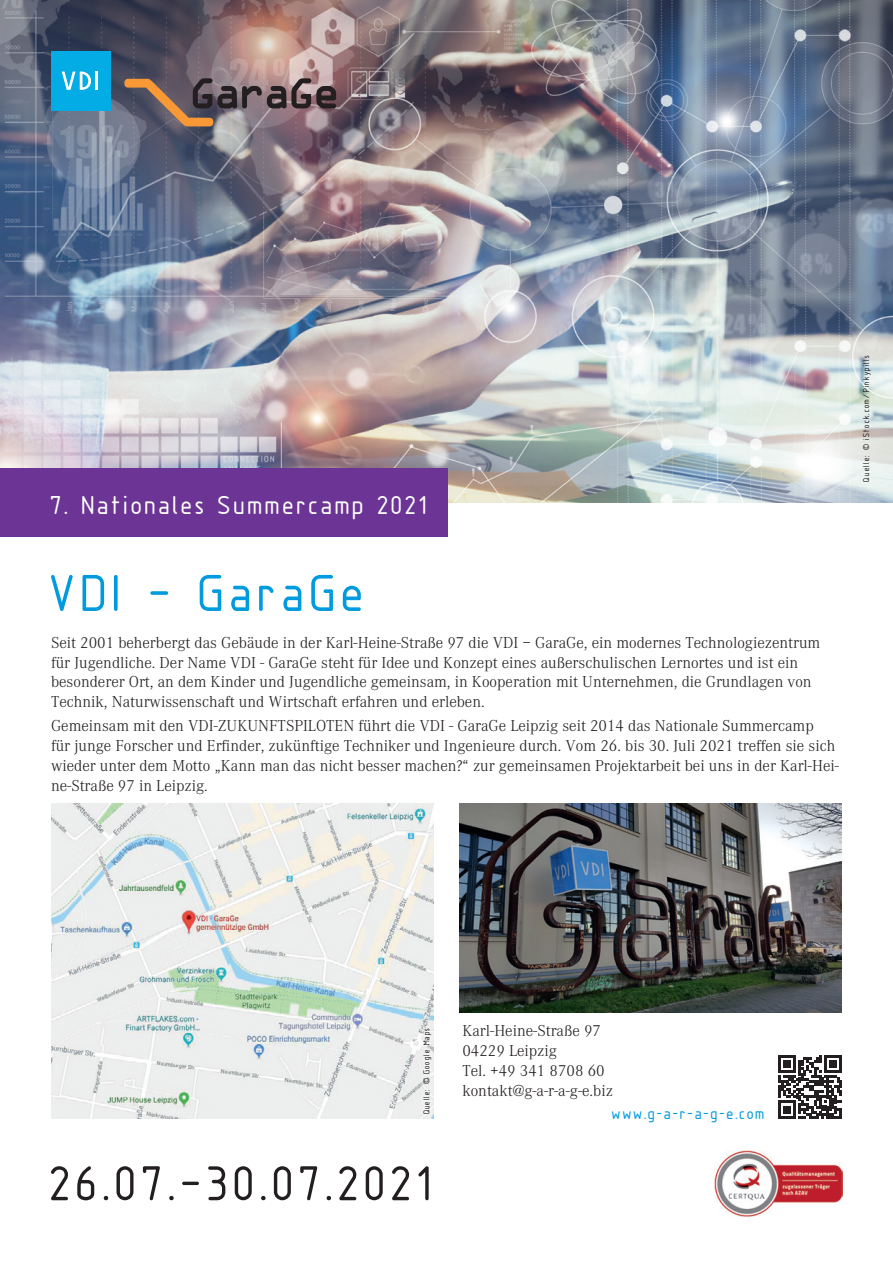
<style>
.page{position:relative;width:893px;height:1263px;background:#fff}
.page>*{position:absolute;margin:0;border:0;box-sizing:border-box;transform-origin:0 0}
.t1{font:54px "Isonorm 3098 LW20";color:#009bde}
.t2{font:51px "Isonorm 3098 LW20";color:#231f20}
.t3{font:27px "Isonorm 3098 LW20";color:#fff}
.t4{font:300 16.5px/19.8px "Corporate A";color:#231f20}
.t5{font:16.5px "Isonorm 3098 LW20";color:#009bde}
.t6{font:9px "Isonorm 3098 LW20";color:#231f20}
.t7{font:9px "Isonorm 3098 LW20";letter-spacing:-.02em;color:#231f20}
</style>
<div class="page">
<img style="left:0;top:0;width:893px;height:503px">
<div style="left:0;top:469px;width:447px;height:68px;background:#6c3595"></div>
<img style="left:714px;top:1151px;width:128px;height:65px">
<img style="left:459px;top:804px;width:383px;height:208px">
<svg style="left:778px;top:1055px;width:64px;height:63px"></svg>
<img style="left:51px;top:804px;width:383px;height:314px">
<div style="left:419px;top:1024px;width:16px;height:94px;background:#fff;opacity:.75"></div>
<div style="left:51px;top:51px;width:59px;height:59px;background:#03ace4"></div>
<svg style="left:62px;top:72px;width:36px;height:18px"></svg>
<svg style="left:124px;top:78px;width:212px;height:48px"></svg>
<h3 class="t3" style="left:51px;top:491px;width:381px">7. Nationales Summercamp 2021</h3>
<h1 class="t1" style="left:51px;top:566px;width:321px">VDI – GaraGe</h1>
<p class="t4" style="left:51px;top:633px;width:771px">Seit 2001 beherbergt das Gebäude in der Karl-Heine-Straße 97 die VDI – GaraGe, ein modernes Technologiezentrum für Jugendliche. Der Name VDI - GaraGe steht für Idee und Konzept eines außerschulischen Lernortes und ist ein besonderer Ort, an dem Kinder und Jugendliche gemeinsam, in Kooperation mit Unternehmen, die Grundlagen von Technik, Naturwissenschaft und Wirtschaft erfahren und erleben.</p>
<p class="t4" style="left:51px;top:716px;width:789px">Gemeinsam mit den VDI-ZUKUNFTSPILOTEN führt die VDI - GaraGe Leipzig seit 2014 das Nationale Summercamp<br>für junge Forscher und Erfinder, zukünftige Techniker und Ingenieure durch. Vom 26. bis 30. Juli 2021 treffen sie sich wieder unter dem Motto „Kann man das nicht besser machen?“ zur gemeinsamen Projektarbeit bei uns in der Karl-Hei&shy;ne-Straße 97 in Leipzig.</p>
<p class="t6" style="left:862px;top:482px;width:129px;rotate:-90deg">Quelle: © iStock.com/Pinkypills</p>
<p class="t7" style="left:422px;top:1114px;width:89px;rotate:-90deg">Quelle: © Google Maps</p>
<h2 class="t2" style="left:51px;top:1157px;width:388px">26.07.–30.07.2021</h2>
<p class="t4" style="left:462px;top:1021px;width:152px">Karl-Heine-Straße 97<br>04229 Leipzig<br>Tel. +49 341 8708 60 kontakt@g-a-r-a-g-e.biz</p>
<p class="t5" style="left:612px;top:1105px;width:156px">www.g-a-r-a-g-e.com</p>
</div>
